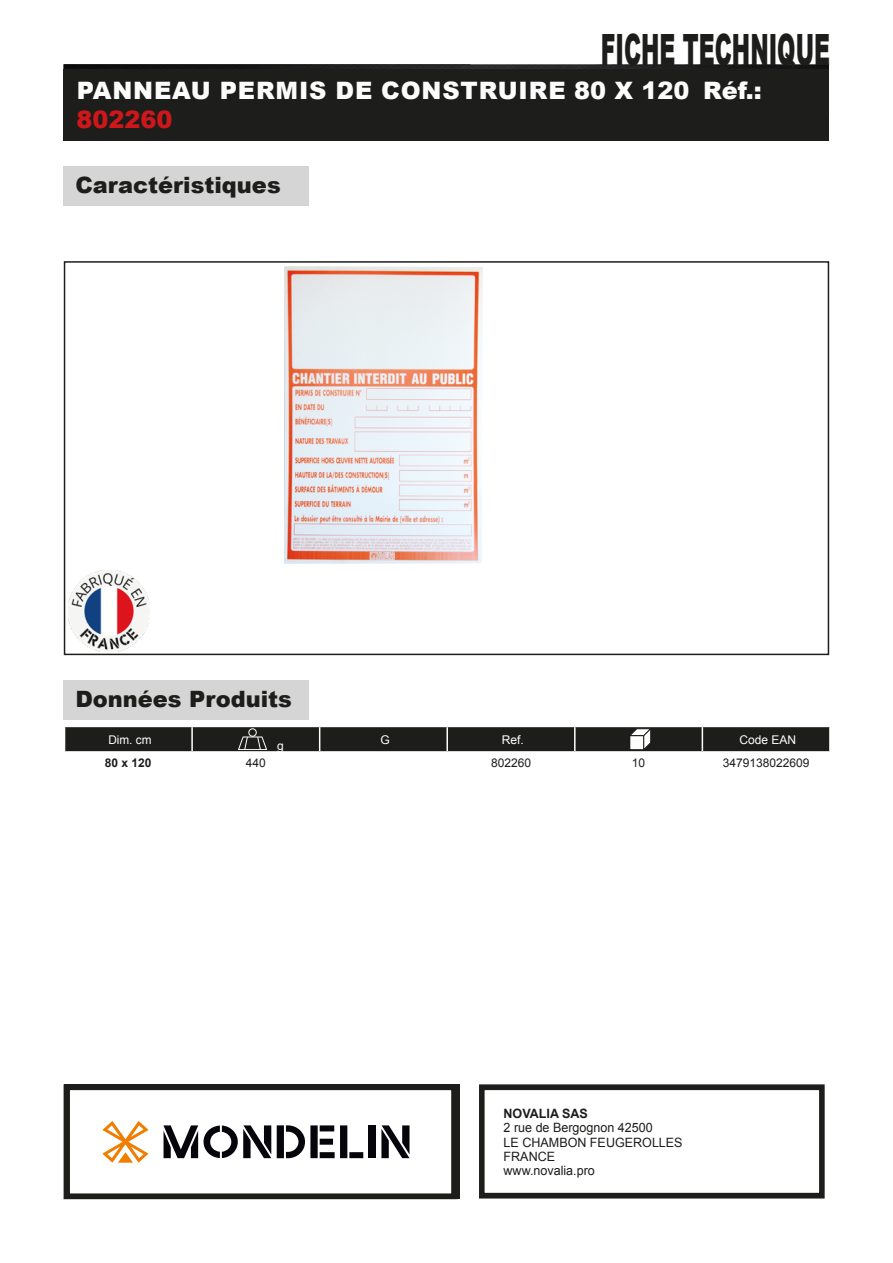
<style>
.page{position:relative;width:893px;height:1263px;background:#fff}
.page>*{position:absolute;margin:0;border:0;box-sizing:border-box;transform-origin:0 0}
.t1{font:900 43.2px "Arial";color:#1d1d1b;scale:.51 1}
.t2{font:900 24px "Arial";letter-spacing:.035em;color:#fcfcfc}
.t3{font:900 24px "Arial";color:#cd171a}
.t4{font:900 22.5px "Arial";color:#1d1d1b}
.t5{font:12.9px/14.2px "Arial";color:#1d1d1b}
.t6{font:700 12.9px "Arial";color:#1d1d1b}
.t7{font:12px "Arial";color:#1d1d1b}
.t8{font:12px "Arial";color:#fff}
.t9{font:700 12px "Arial";color:#1d1d1b}
</style>
<div class="page">
<img style="left:64px;top:64px;width:765px;height:5px">
<div style="left:64px;top:69px;width:765px;height:72px;background:#1d1d1b"></div>
<div style="left:479px;top:1084px;width:346px;height:114px;border:6px solid #1d1d1b"></div>
<div style="left:64px;top:166px;width:245px;height:40px;background:#d5d5d5"></div>
<div style="left:64px;top:261px;width:765px;height:394px;border:2px solid #1d1d1b"></div>
<div style="left:64px;top:680px;width:245px;height:40px;background:#d5d5d5"></div>
<svg style="left:64px;top:726px;width:766px;height:26px;background:#353534"></svg>
<img style="left:284px;top:266px;width:199px;height:298px">
<img style="left:69px;top:570px;width:81px;height:81px">
<div style="left:64px;top:1084px;width:393px;height:115px;border:6px solid #1d1d1b"></div>
<svg style="left:277px;top:1125px;width:86px;height:33px"></svg>
<div style="left:369px;top:1125px;width:7px;height:33px;background:#06050b"></div>
<svg style="left:381px;top:1125px;width:28px;height:33px"></svg>
<svg style="left:102px;top:1121px;width:47px;height:42px"></svg>
<svg style="left:164px;top:1125px;width:107px;height:33px"></svg>
<h1 class="t1" style="left:601px;top:18px;width:451px">FICHE TECHNIQUE</h1>
<h2 class="t2" style="left:77px;top:73px;width:686px">PANNEAU PERMIS DE CONSTRUIRE 80 X 120 Réf.:</h2>
<h2 class="t3" style="left:76px;top:102px;width:98px">802260</h2>
<h3 class="t4" style="left:75px;top:168px;width:207px">Caractéristiques</h3>
<h3 class="t4" style="left:75px;top:683px;width:218px">Données Produits</h3>
<p class="t8" style="left:108px;top:731px;width:45px">Dim. cm</p>
<p class="t8" style="left:277px;top:737px;width:8px">g</p>
<p class="t8" style="left:380px;top:731px;width:11px">G</p>
<p class="t8" style="left:502px;top:731px;width:24px">Ref.</p>
<p class="t8" style="left:739px;top:731px;width:58px">Code EAN</p>
<p class="t9" style="left:105px;top:754px;width:48px">80 x 120</p>
<p class="t7" style="left:246px;top:754px;width:22px">440</p>
<p class="t7" style="left:491px;top:754px;width:42px">802260</p>
<p class="t7" style="left:632px;top:754px;width:15px">10</p>
<p class="t7" style="left:723px;top:754px;width:88px">3479138022609</p>
<p class="t6" style="left:504px;top:1105px;width:86px">NOVALIA SAS</p>
<p class="t5" style="left:504px;top:1121px;width:181px">2 rue de Bergognon 42500<br>LE CHAMBON FEUGEROLLES<br>FRANCE<br>www.novalia.pro</p>
</div>
